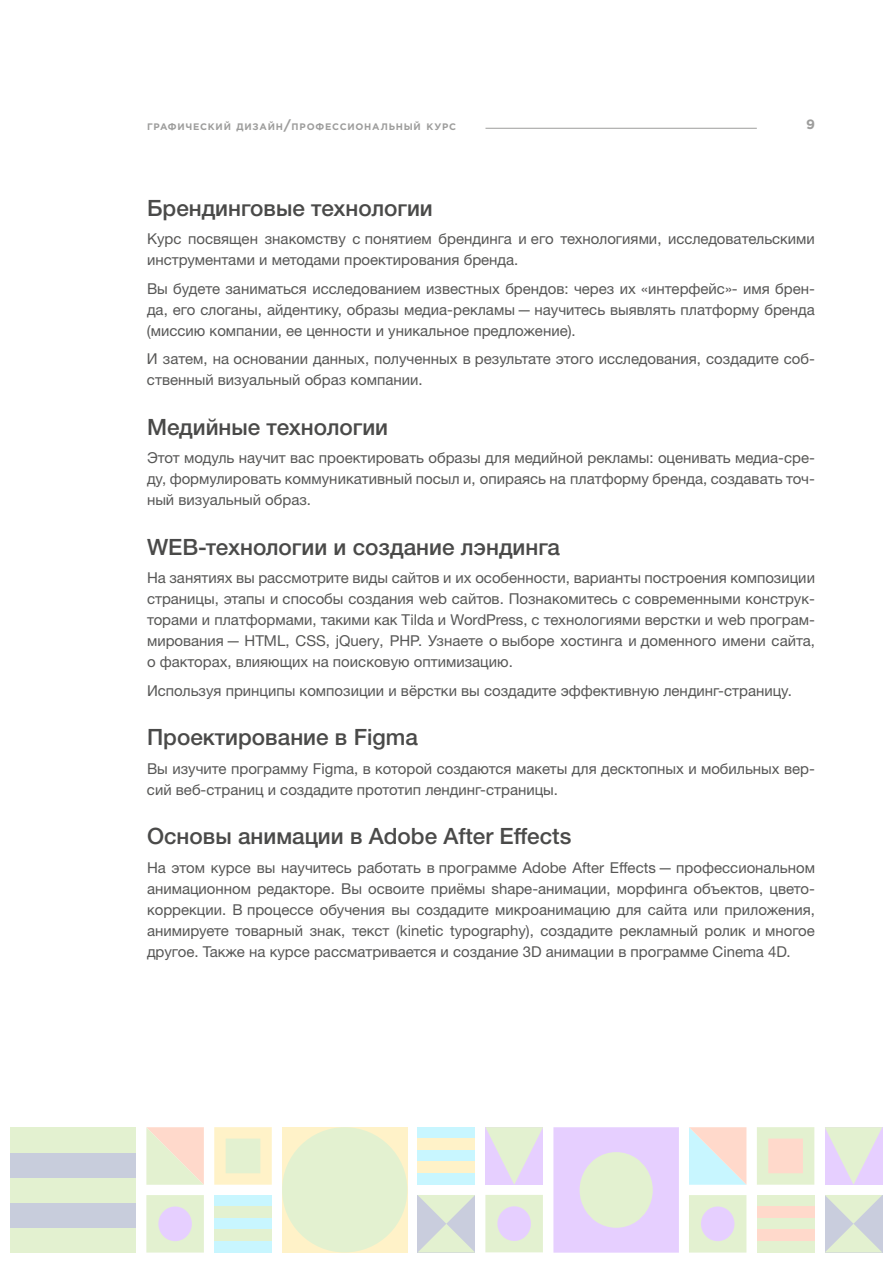
<style>
.page{position:relative;width:893px;height:1263px;background:#fff}
.page>*{position:absolute;margin:0;border:0;box-sizing:border-box;transform-origin:0 0}
.t1{font:500 22.5px "Helvetica Neue LTW1 G";color:#4a4a49}
.t2{font:15px/21px "Helvetica Neue LTW1 G";color:#575756;text-align:justify}
.t3{font:700 13.5px "Gotham Pro";color:#9d9d9c}
.t4{font:700 9.45px "Gotham Pro";letter-spacing:.08em;color:#9d9d9c}
.s1{font-size:13.5px}
</style>
<div class="page">
<hr style="left:485px;top:128px;width:272px;height:1px;background:#9d9d9c">
<svg style="left:214px;top:1127px;width:58px;height:58px;background:#f4f1cb"></svg>
<svg style="left:757px;top:1127px;width:57px;height:58px;background:#ede8ce"></svg>
<svg style="left:553px;top:1127px;width:126px;height:126px;background:#e5d9f2"></svg>
<svg style="left:146px;top:1195px;width:58px;height:57px;background:#e4e7dd"></svg>
<svg style="left:689px;top:1195px;width:57px;height:57px;background:#e3e7dd"></svg>
<svg style="left:485px;top:1195px;width:58px;height:57px;background:#e4e7dd"></svg>
<svg style="left:485px;top:1127px;width:58px;height:58px;background:#e4dfe7"></svg>
<svg style="left:825px;top:1127px;width:57px;height:58px;background:#e4e0e7"></svg>
<div style="left:214px;top:1195px;width:58px;height:11px;background:#c8f6ff"></div>
<div style="left:214px;top:1206px;width:58px;height:12px;background:#e3f1d0"></div>
<div style="left:214px;top:1218px;width:58px;height:11px;background:#c8f6ff"></div>
<div style="left:214px;top:1229px;width:58px;height:12px;background:#e3f1d0"></div>
<div style="left:214px;top:1241px;width:58px;height:12px;background:#c8f6ff"></div>
<div style="left:757px;top:1195px;width:57px;height:11px;background:#e3f1d0"></div>
<div style="left:757px;top:1206px;width:57px;height:12px;background:#ffd9cb"></div>
<div style="left:757px;top:1218px;width:57px;height:11px;background:#e3f1d0"></div>
<div style="left:757px;top:1229px;width:57px;height:12px;background:#ffd9cb"></div>
<div style="left:757px;top:1241px;width:57px;height:12px;background:#e3f1d0"></div>
<div style="left:418px;top:1127px;width:57px;height:12px;background:#c8f6ff"></div>
<div style="left:418px;top:1139px;width:57px;height:11px;background:#fff2c8"></div>
<div style="left:418px;top:1150px;width:57px;height:12px;background:#c8f6ff"></div>
<div style="left:418px;top:1161px;width:57px;height:12px;background:#fff2c8"></div>
<div style="left:418px;top:1173px;width:57px;height:12px;background:#c8f6ff"></div>
<div style="left:11px;top:1227px;width:125px;height:25px;background:#e3f1d0"></div>
<div style="left:11px;top:1202px;width:125px;height:25px;background:#c8cddc"></div>
<div style="left:11px;top:1177px;width:125px;height:25px;background:#e3f1d0"></div>
<div style="left:11px;top:1152px;width:125px;height:25px;background:#c8cddc"></div>
<div style="left:11px;top:1127px;width:125px;height:25px;background:#e3f1d0"></div>
<svg style="left:418px;top:1195px;width:57px;height:57px;background:#d6ded6"></svg>
<svg style="left:825px;top:1195px;width:57px;height:57px;background:#d6dfd6"></svg>
<svg style="left:146px;top:1127px;width:58px;height:58px;background:#f1e5ce"></svg>
<svg style="left:689px;top:1127px;width:57px;height:58px;background:#e3e7e5"></svg>
<div style="left:282px;top:1127px;width:125px;height:125px;background:#fff2c8"></div>
<div style="left:282px;top:1127px;width:125px;height:125px;background:#e3f1d0;border-radius:50%"></div>
<p class="t4" style="left:147px;top:121px;width:311px">графический дизайн<span class="s1">/</span>профессиональный курс</p>
<p class="t3" style="left:806px;top:116px;width:10px">9</p>
<h1 class="t1" style="left:147px;top:194px;width:287px">Брендинговые технологии</h1>
<p class="t2" style="left:147px;top:228px;width:669px">Курс посвящен знакомству с понятием брендинга и его технологиями, исследовательскими инструментами и методами проектирования бренда.</p>
<p class="t2" style="left:147px;top:278px;width:669px">Вы будете заниматься исследованием известных брендов: через их «интерфейс»- имя брен&shy;да, его слоганы, айдентику, образы медиа-рекламы— научитесь выявлять платформу бренда (миссию компании, ее ценности и уникальное предложение).</p>
<p class="t2" style="left:147px;top:348px;width:669px">И затем, на основании данных, полученных в результате этого исследования, создадите соб&shy;ственный визуальный образ компании.</p>
<h1 class="t1" style="left:147px;top:413px;width:243px">Медийные технологии</h1>
<p class="t2" style="left:147px;top:447px;width:669px">Этот модуль научит вас проектировать образы для медийной рекламы: оценивать медиа-сре&shy;ду, формулировать коммуникативный посыл и, опираясь на платформу бренда, создавать точ&shy;ный визуальный образ.</p>
<h1 class="t1" style="left:147px;top:533px;width:415px">WEB-технологии и создание лэндинга</h1>
<p class="t2" style="left:147px;top:567px;width:669px">На занятиях вы рассмотрите виды сайтов и их особенности, варианты построения композиции страницы, этапы и способы создания web сайтов. Познакомитесь с современными конструк&shy;торами и платформами, такими как Tilda и WordPress, с технологиями верстки и web програм&shy;мирования— HTML, CSS, jQuery, PHP. Узнаете о выборе хостинга и доменного имени сайта, о факторах, влияющих на поисковую оптимизацию.</p>
<p class="t2" style="left:147px;top:680px;width:646px">Используя принципы композиции и вёрстки вы создадите эффективную лендинг-страницу.</p>
<h1 class="t1" style="left:147px;top:724px;width:272px">Проектирование в Figma</h1>
<p class="t2" style="left:147px;top:758px;width:669px">Вы изучите программу Figma, в которой создаются макеты для десктопных и мобильных вер&shy;сий веб-страниц и создадите прототип лендинг-страницы.</p>
<h1 class="t1" style="left:147px;top:823px;width:426px">Основы анимации в Adobe After Effects</h1>
<p class="t2" style="left:147px;top:857px;width:669px">На этом курсе вы научитесь работать в программе Adobe After Effects— профессиональном анимационном редакторе. Вы освоите приёмы shape-анимации, морфинга объектов, цвето&shy;коррекции. В процессе обучения вы создадите микроанимацию для сайта или приложения, анимируете товарный знак, текст (kinetic typography), создадите рекламный ролик и многое другое. Также на курсе рассматривается и создание 3D анимации в программе Cinema 4D.</p>
</div>
